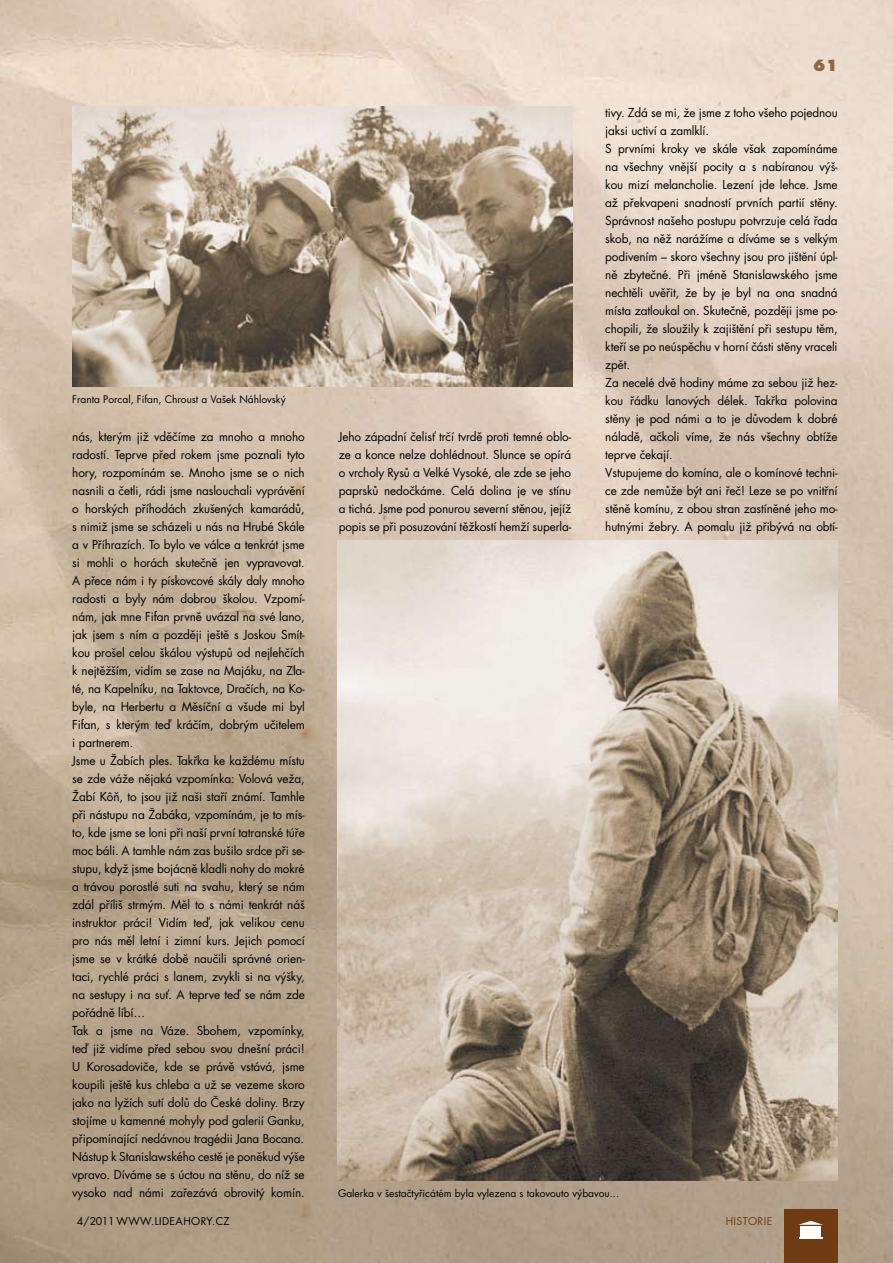
<style>
.page{position:relative;width:893px;height:1263px;background:#fff}
.page>*{position:absolute;margin:0;border:0;box-sizing:border-box;transform-origin:0 0}
.t1{font:800 15px "Futura CE";color:#906642}
.t2{font:12px/18px "Futura CE";letter-spacing:-.01em;color:#000}
.t3{font:10.5px "Futura CE";letter-spacing:.04em;color:#000}
.t4{font:10.5px "Futura CE";letter-spacing:.04em;color:#6e3b13}
.t5{font:10.2px "Futura CE";color:#000}
</style>
<div class="page">
<img style="left:0;top:0;width:893px;height:1263px">
<div style="left:784px;top:1209px;width:54px;height:54px;background:#6e3b13"></div>
<svg style="left:798px;top:1221px;width:25px;height:15px"></svg>
<hr style="left:799px;top:1237px;width:24px;height:2px;background:#fff">
<img style="left:72px;top:106px;width:500px;height:281px">
<img style="left:338px;top:541px;width:500px;height:640px">
<p class="t1" style="left:813px;top:56px;width:26px">61</p>
<p class="t2" style="left:605px;top:104px;width:234px">tivy. Zdá se mi, že jsme z toho všeho pojednou jaksi uctiví a zamlklí.<br>S prvními kroky ve skále však zapomínáme na všechny vnější pocity a s nabíranou výš&shy;kou mizí melancholie. Lezení jde lehce. Jsme až překvapeni snadností prvních partií stěny.<br>Správnost našeho postupu potvrzuje celá řada skob, na něž narážíme a díváme se s velkým podivením – skoro všechny jsou pro jištění úpl&shy;ně zbytečné. Při jméně Stanislawského jsme nechtěli uvěřit, že by je byl na ona snadná místa zatloukal on. Skutečně, později jsme po&shy;chopili, že sloužily k zajištění při sestupu těm, kteří se po neúspěchu v horní části stěny vraceli zpět.<br>Za necelé dvě hodiny máme za sebou již hez&shy;kou řádku lanových délek. Takřka polovina stěny je pod námi a to je důvodem k dobré náladě, ačkoli víme, že nás všechny obtíže teprve čekají.<br>Vstupujeme do komína, ale o komínové techni&shy;ce zde nemůže být ani řeč! Leze se po vnitřní stěně komínu, z obou stran zastíněné jeho mo&shy;hutnými žebry. A pomalu již přibývá na obtí-</p>
<p class="t5" style="left:72px;top:393px;width:215px">Franta Porcal, Fifan, Chroust a Vašek Náhlovský</p>
<p class="t2" style="left:72px;top:428px;width:234px">nás, kterým již vděčíme za mnoho a mnoho radostí. Teprve před rokem jsme poznali tyto hory, rozpomínám se. Mnoho jsme se o nich nasnili a četli, rádi jsme naslouchali vyprávění o horských příhodách zkušených kamarádů, s nimiž jsme se scházeli u nás na Hrubé Skále a v Příhrazích. To bylo ve válce a tenkrát jsme si mohli o horách skutečně jen vypravovat.<br>A přece nám i ty pískovcové skály daly mnoho radosti a byly nám dobrou školou. Vzpomí&shy;nám, jak mne Fifan prvně uvázal na své lano, jak jsem s ním a později ještě s Joskou Smít&shy;kou prošel celou škálou výstupů od nejlehčích k nejtěžším, vidím se zase na Majáku, na Zla&shy;té, na Kapelníku, na Taktovce, Dračích, na Ko&shy;byle, na Herbertu a Měsíční a všude mi byl Fifan, s kterým teď kráčím, dobrým učitelem i partnerem.<br>Jsme u Žabích ples. Takřka ke každému místu se zde váže nějaká vzpomínka: Volová veža, Žabí Kôň, to jsou již naši staří známí. Tamhle při nástupu na Žabáka, vzpomínám, je to mís&shy;to, kde jsme se loni při naší první tatranské túře moc báli. A tamhle nám zas bušilo srdce při se&shy;stupu, když jsme bojácně kladli nohy do mokré a trávou porostlé suti na svahu, který se nám zdál příliš strmým. Měl to s námi tenkrát náš instruktor práci! Vidím teď, jak velikou cenu pro nás měl letní i zimní kurs. Jejich pomocí jsme se v krátké době naučili správné orien&shy;taci, rychlé práci s lanem, zvykli si na výšky, na sestupy i na suť. A teprve teď se nám zde pořádně líbí…<br>Tak a jsme na Váze. Sbohem, vzpomínky, teď již vidíme před sebou svou dnešní práci!<br>U Korosadoviče, kde se právě vstává, jsme koupili ještě kus chleba a už se vezeme skoro jako na lyžích sutí dolů do České doliny. Brzy stojíme u kamenné mohyly pod galerií Ganku, připomínající nedávnou tragédii Jana Bocana.<br>Nástup k Stanislawského cestě je poněkud výše vpravo. Díváme se s úctou na stěnu, do níž se vysoko nad námi zařezává obrovitý komín.</p>
<p class="t2" style="left:339px;top:428px;width:234px;text-align:justify">Jeho západní čelisť trčí tvrdě proti temné oblo&shy;ze a konce nelze dohlédnout. Slunce se opírá o vrcholy Rysů a Velké Vysoké, ale zde se jeho paprsků nedočkáme. Celá dolina je ve stínu a tichá. Jsme pod ponurou severní stěnou, jejíž popis se při posuzování těžkostí hemží superla-</p>
<p class="t5" style="left:338px;top:1187px;width:283px">Galerka v šestačtyřicátém byla vylezena s takovouto výbavou...</p>
<p class="t3" style="left:77px;top:1215px;width:154px">4/2011 WWW.LIDEAHORY.CZ</p>
<p class="t4" style="left:726px;top:1215px;width:48px">HISTORIE</p>
</div>
